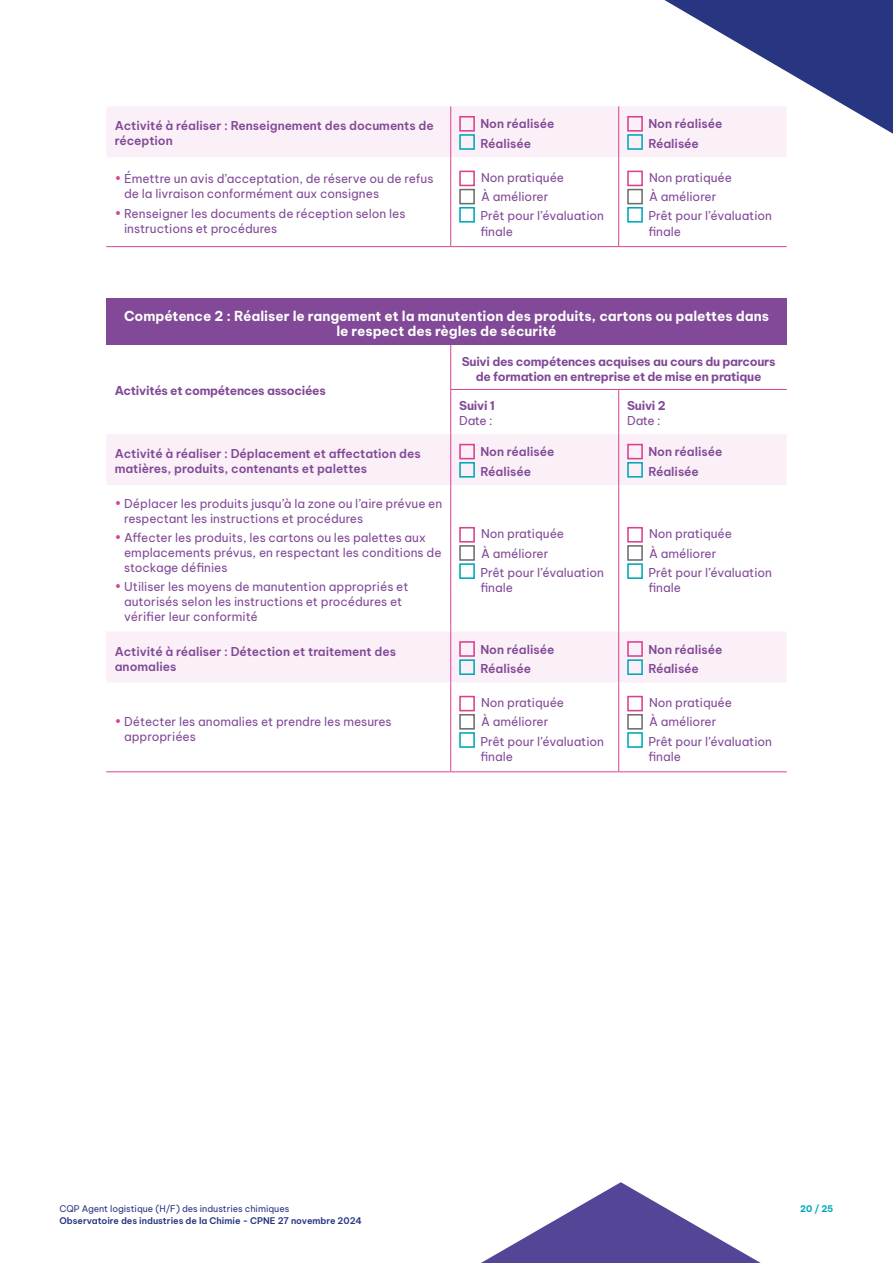
<style>
.page{position:relative;width:893px;height:1263px;background:#fff}
.page>*{position:absolute;margin:0;border:0;box-sizing:border-box;transform-origin:0 0}
.t1{font:700 13.5px/15px "Be Vietnam Pro";letter-spacing:-.005em;color:#fff;text-align:center}
.t2{font:12px/19.2px "Be Vietnam Pro";color:#814997}
.t3{font:600 12px/19.2px "Be Vietnam Pro";letter-spacing:-.005em;color:#814997}
.t4{font:700 12px/15px "Be Vietnam Pro";letter-spacing:-.02em;color:#814997;text-align:center}
.t5{font:600 9px "Be Vietnam Pro";color:#283581}
.t6{font:9px "Be Vietnam Pro";color:#283581}
.t7{font:700 9px "Be Vietnam Pro";color:#00a9b9}
.s1{color:#da4290}
</style>
<div class="page">
<svg style="left:481px;top:1182px;width:280px;height:81px"></svg>
<div style="left:106px;top:298px;width:681px;height:47px;background:#814997"></div>
<svg style="left:106px;top:434px;width:681px;height:248px"></svg>
<hr style="left:618px;top:390px;width:1px;height:44px;background:#da4290">
<hr style="left:618px;top:434px;width:1px;height:51px;background:#da4290">
<hr style="left:618px;top:485px;width:1px;height:146px;background:#da4290">
<hr style="left:618px;top:631px;width:1px;height:51px;background:#da4290">
<hr style="left:618px;top:682px;width:1px;height:89px;background:#da4290">
<hr style="left:450px;top:345px;width:1px;height:44px;background:#da4290">
<hr style="left:450px;top:390px;width:1px;height:44px;background:#da4290">
<hr style="left:450px;top:434px;width:1px;height:51px;background:#da4290">
<hr style="left:450px;top:485px;width:1px;height:146px;background:#da4290">
<hr style="left:450px;top:631px;width:1px;height:51px;background:#da4290">
<hr style="left:450px;top:682px;width:1px;height:89px;background:#da4290">
<hr style="left:450px;top:389px;width:169px;height:1px;background:#da4290">
<hr style="left:619px;top:389px;width:168px;height:1px;background:#da4290">
<hr style="left:106px;top:771px;width:345px;height:1px;background:#da4290">
<hr style="left:451px;top:771px;width:168px;height:1px;background:#da4290">
<hr style="left:619px;top:771px;width:168px;height:1px;background:#da4290">
<div style="left:459px;top:444px;width:16px;height:15px;border:2px solid #da4290"></div>
<div style="left:459px;top:462px;width:16px;height:16px;border:2px solid #00a9b9"></div>
<div style="left:627px;top:444px;width:16px;height:15px;border:2px solid #da4290"></div>
<div style="left:627px;top:462px;width:16px;height:16px;border:2px solid #00a9b9"></div>
<div style="left:459px;top:527px;width:16px;height:16px;border:2px solid #da4290"></div>
<div style="left:459px;top:545px;width:16px;height:16px;border:2px solid #706f6f"></div>
<div style="left:459px;top:563px;width:16px;height:16px;border:2px solid #00a9b9"></div>
<div style="left:627px;top:527px;width:16px;height:16px;border:2px solid #da4290"></div>
<div style="left:627px;top:545px;width:16px;height:16px;border:2px solid #706f6f"></div>
<div style="left:627px;top:563px;width:16px;height:16px;border:2px solid #00a9b9"></div>
<div style="left:459px;top:641px;width:16px;height:16px;border:2px solid #da4290"></div>
<div style="left:459px;top:659px;width:16px;height:16px;border:2px solid #00a9b9"></div>
<div style="left:627px;top:641px;width:16px;height:16px;border:2px solid #da4290"></div>
<div style="left:627px;top:659px;width:16px;height:16px;border:2px solid #00a9b9"></div>
<div style="left:459px;top:696px;width:16px;height:15px;border:2px solid #da4290"></div>
<div style="left:459px;top:714px;width:16px;height:16px;border:2px solid #706f6f"></div>
<div style="left:459px;top:732px;width:16px;height:16px;border:2px solid #00a9b9"></div>
<div style="left:627px;top:696px;width:16px;height:15px;border:2px solid #da4290"></div>
<div style="left:627px;top:714px;width:16px;height:16px;border:2px solid #706f6f"></div>
<div style="left:627px;top:732px;width:16px;height:16px;border:2px solid #00a9b9"></div>
<svg style="left:106px;top:0;width:787px;height:157px"></svg>
<hr style="left:618px;top:106px;width:1px;height:51px;background:#da4290">
<hr style="left:618px;top:157px;width:1px;height:89px;background:#da4290">
<hr style="left:450px;top:106px;width:1px;height:51px;background:#da4290">
<hr style="left:450px;top:157px;width:1px;height:89px;background:#da4290">
<hr style="left:106px;top:246px;width:345px;height:1px;background:#da4290">
<hr style="left:451px;top:246px;width:168px;height:1px;background:#da4290">
<hr style="left:619px;top:246px;width:168px;height:1px;background:#da4290">
<div style="left:459px;top:116px;width:16px;height:16px;border:2px solid #da4290"></div>
<div style="left:459px;top:134px;width:16px;height:16px;border:2px solid #00a9b9"></div>
<div style="left:627px;top:116px;width:16px;height:16px;border:2px solid #da4290"></div>
<div style="left:627px;top:134px;width:16px;height:16px;border:2px solid #00a9b9"></div>
<div style="left:459px;top:171px;width:16px;height:15px;border:2px solid #da4290"></div>
<div style="left:459px;top:189px;width:16px;height:15px;border:2px solid #706f6f"></div>
<div style="left:459px;top:207px;width:16px;height:16px;border:2px solid #00a9b9"></div>
<div style="left:627px;top:171px;width:16px;height:15px;border:2px solid #da4290"></div>
<div style="left:627px;top:189px;width:16px;height:15px;border:2px solid #706f6f"></div>
<div style="left:627px;top:207px;width:16px;height:16px;border:2px solid #00a9b9"></div>
<p class="t3" style="left:115px;top:117px;width:320px;line-height:15px">Activité à réaliser : Renseignement des documents de réception</p>
<p class="t3" style="left:480px;top:113px;width:75px">Non réalisée<br>Réalisée</p>
<p class="t3" style="left:648px;top:113px;width:75px">Non réalisée<br>Réalisée</p>
<p class="t2" style="left:124px;top:170px;width:311px;line-height:15px;text-indent:-9px"><span class="s1">•</span> Émettre un avis d’acceptation, de réserve ou de refus de la livraison conformément aux consignes</p>
<p class="t2" style="left:124px;top:204px;width:283px;line-height:15px;text-indent:-9px"><span class="s1">•</span> Renseigner les documents de réception selon les instructions et procédures</p>
<p class="t2" style="left:480px;top:167px;width:125px">Non pratiquée<br>À améliorer<br>Prêt pour l’évaluation</p>
<p class="t2" style="left:480px;top:220px;width:34px">finale</p>
<p class="t2" style="left:648px;top:167px;width:125px">Non pratiquée<br>À améliorer<br>Prêt pour l’évaluation</p>
<p class="t2" style="left:648px;top:220px;width:34px">finale</p>
<p class="t1" style="left:124px;top:307px;width:646px">Compétence 2 : Réaliser le rangement et la manutention des produits, cartons ou palettes dans le respect des règles de sécurité</p>
<p class="t4" style="left:115px;top:382px;width:213px">Activités et compétences associées</p>
<p class="t4" style="left:462px;top:352px;width:315px">Suivi des compétences acquises au cours du parcours de formation en entreprise et de mise en pratique</p>
<p class="t4" style="left:459px;top:397px;width:37px">Suivi 1</p>
<p class="t2" style="left:459px;top:410px;width:35px">Date :</p>
<p class="t4" style="left:627px;top:397px;width:40px">Suivi 2</p>
<p class="t2" style="left:627px;top:410px;width:35px">Date :</p>
<p class="t3" style="left:115px;top:445px;width:307px;line-height:15px">Activité à réaliser : Déplacement et affectation des matières, produits, contenants et palettes</p>
<p class="t3" style="left:480px;top:441px;width:75px">Non réalisée<br>Réalisée</p>
<p class="t3" style="left:648px;top:441px;width:75px">Non réalisée<br>Réalisée</p>
<p class="t2" style="left:124px;top:494px;width:320px;line-height:15px;text-indent:-9px"><span class="s1">•</span> Déplacer les produits jusqu’à la zone ou l’aire prévue en respectant les instructions et procédures</p>
<p class="t2" style="left:124px;top:529px;width:319px;line-height:15px;text-indent:-9px"><span class="s1">•</span> Affecter les produits, les cartons ou les palettes aux emplacements prévus, en respectant les conditions de stockage définies</p>
<p class="t2" style="left:124px;top:578px;width:286px;line-height:15px;text-indent:-9px"><span class="s1">•</span> Utiliser les moyens de manutention appropriés et autorisés selon les instructions et procédures et vérifier leur conformité</p>
<p class="t2" style="left:480px;top:523px;width:125px">Non pratiquée<br>À améliorer<br>Prêt pour l’évaluation</p>
<p class="t2" style="left:480px;top:577px;width:34px">finale</p>
<p class="t2" style="left:648px;top:523px;width:125px">Non pratiquée<br>À améliorer<br>Prêt pour l’évaluation</p>
<p class="t2" style="left:648px;top:577px;width:34px">finale</p>
<p class="t3" style="left:115px;top:642px;width:283px;line-height:15px">Activité à réaliser : Détection et traitement des anomalies</p>
<p class="t3" style="left:480px;top:638px;width:75px">Non réalisée<br>Réalisée</p>
<p class="t3" style="left:648px;top:638px;width:75px">Non réalisée<br>Réalisée</p>
<p class="t2" style="left:124px;top:712px;width:269px;line-height:15px;text-indent:-9px"><span class="s1">•</span> Détecter les anomalies et prendre les mesures appropriées</p>
<p class="t2" style="left:480px;top:692px;width:125px">Non pratiquée<br>À améliorer<br>Prêt pour l’évaluation</p>
<p class="t2" style="left:480px;top:745px;width:34px">finale</p>
<p class="t2" style="left:648px;top:692px;width:125px">Non pratiquée<br>À améliorer<br>Prêt pour l’évaluation</p>
<p class="t2" style="left:648px;top:745px;width:34px">finale</p>
<p class="t6" style="left:60px;top:1202px;width:231px">CQP Agent logistique (H/F) des industries chimiques</p>
<p class="t5" style="left:60px;top:1213px;width:304px">Observatoire des industries de la Chimie - CPNE 27 novembre 2024</p>
<p class="t7" style="left:800px;top:1201px;width:35px">20 / 25</p>
</div>
